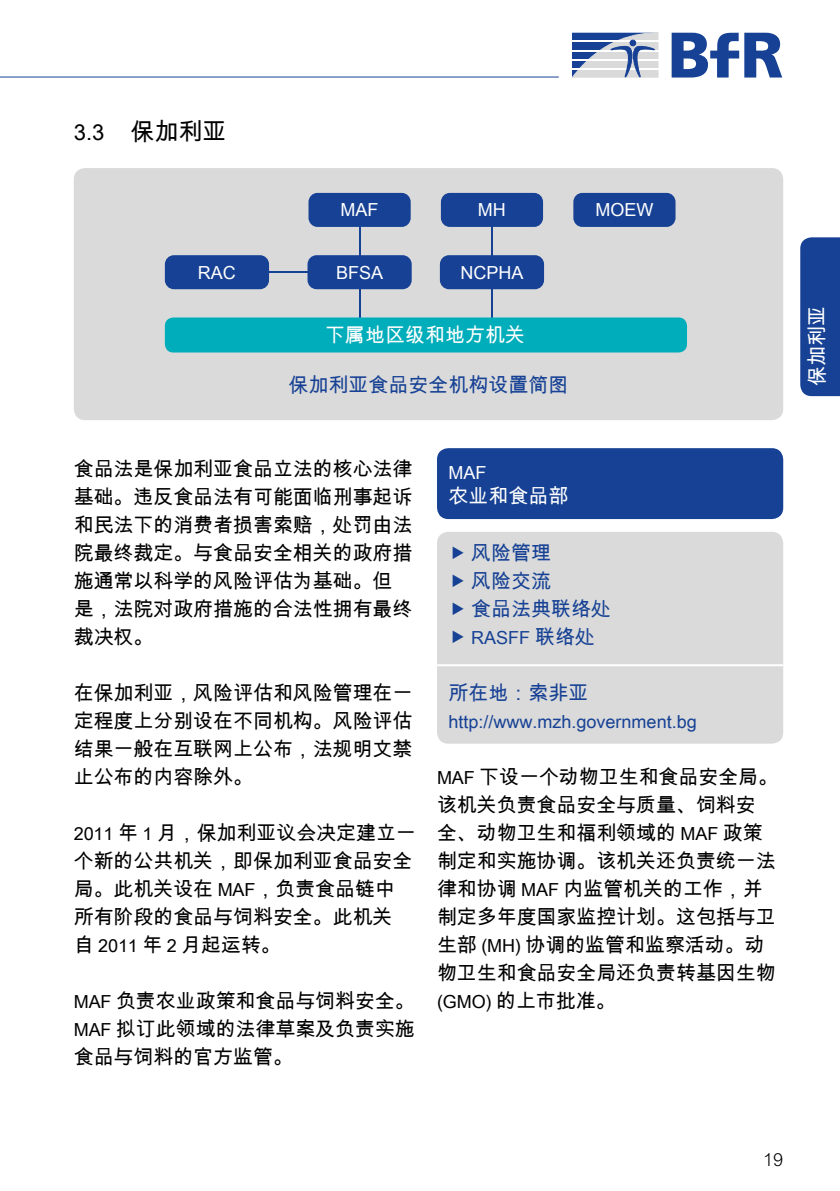
<style>
.page{position:relative;width:840px;height:1191px;background:#fff}
.page>*{position:absolute;margin:0;border:0;box-sizing:border-box;transform-origin:0 0}
.t1{font:24px "Arial Unicode MS";color:#000}
.t2{font:20px/28px "Arial Unicode MS";letter-spacing:-.005em;color:#000}
.t3{font:20px/28px "Arial Unicode MS";color:#164194}
.t4{font:20px "Arial Unicode MS";color:#fff}
.t5{font:18px "Arial Unicode MS";color:#164194}
.t6{font:18px "Arial Unicode MS";color:#fff}
.t7{font:300 18px "Arial MT Pro";color:#000}
.s1{font-size:22px}
.s2{font-size:18px}
.s3{font-size:20px}
</style>
<div class="page">
<svg style="left:572px;top:33px;width:86px;height:45px"></svg>
<svg style="left:744px;top:33px;width:37px;height:45px"></svg>
<svg style="left:671px;top:33px;width:67px;height:45px"></svg>
<hr style="left:0;top:77px;width:558px;height:1px;background:#164194">
<div style="left:800px;top:237px;width:39px;height:159px;background:#164194"></div>
<div style="left:437px;top:532px;width:345px;height:211px;background:#dadada;border-radius:11px"></div>
<hr style="left:437px;top:664px;width:345px;height:2px;background:#fff">
<div style="left:437px;top:448px;width:345px;height:71px;background:#164194;border-radius:11px"></div>
<div style="left:74px;top:168px;width:708px;height:252px;background:#dadada;border-radius:11px"></div>
<hr style="left:237px;top:271px;width:116px;height:2px;background:#164194">
<hr style="left:358px;top:216px;width:2px;height:116px;background:#164194">
<hr style="left:490px;top:221px;width:2px;height:103px;background:#164194">
<div style="left:308px;top:193px;width:102px;height:34px;background:#164194;border-radius:9px"></div>
<div style="left:573px;top:193px;width:102px;height:34px;background:#164194;border-radius:9px"></div>
<div style="left:439px;top:255px;width:104px;height:34px;background:#164194;border-radius:9px"></div>
<div style="left:165px;top:317px;width:521px;height:35px;background:#00adba;border-radius:9px"></div>
<div style="left:307px;top:255px;width:104px;height:34px;background:#164194;border-radius:9px"></div>
<div style="left:165px;top:255px;width:104px;height:34px;background:#164194;border-radius:9px"></div>
<div style="left:440px;top:193px;width:102px;height:34px;background:#164194;border-radius:9px"></div>
<p class="t1" style="left:74px;top:114px;width:154px"><span class="s1">3.3</span> 保加利亚</p>
<p class="t6" style="left:340px;top:197px;width:39px">MAF</p>
<p class="t6" style="left:595px;top:197px;width:59px">MOEW</p>
<p class="t6" style="left:477px;top:197px;width:29px">MH</p>
<p class="t6" style="left:198px;top:259px;width:39px">RAC</p>
<p class="t6" style="left:336px;top:259px;width:49px">BFSA</p>
<p class="t6" style="left:460px;top:259px;width:65px">NCPHA</p>
<p class="t4" style="left:325px;top:320px;width:202px">下属地区级和地方机关</p>
<p class="t3" style="left:288px;top:371px;width:281px">保加利亚食品安全机构设置简图</p>
<p class="t2" style="left:74px;top:455px;width:340px">食品法是保加利亚食品立法的核心法律基础。违反食品法有可能面临刑事起诉和民法下的消费者损害索赔，处罚由法院最终裁定。与食品安全相关的政府措施通常以科学的风险评估为基础。但是，法院对政府措施的合法性拥有最终裁决权。</p>
<p class="t2" style="left:74px;top:679px;width:340px;text-align:justify">在保加利亚，风险评估和风险管理在一定程度上分别设在不同机构。风险评估结果一般在互联网上公布，法规明文禁止公布的内容除外。</p>
<p class="t2" style="left:74px;top:819px;width:343px"><span class="s2">2011</span> 年 <span class="s2">1</span> 月，保加利亚议会决定建立一个新的公共机关，即保加利亚食品安全局。此机关设在 <span class="s2">MAF</span>，负责食品链中所有阶段的食品与饲料安全。此机关自 <span class="s2">2011</span> 年 <span class="s2">2</span> 月起运转。</p>
<p class="t2" style="left:74px;top:987px;width:342px;text-align:justify"><span class="s2">MAF</span> 负责农业政策和食品与饲料安全。<span class="s2">MAF</span> 拟订此领域的法律草案及负责实施食品与饲料的官方监管。</p>
<p class="t6" style="left:448px;top:459px;width:39px">MAF</p>
<p class="t4" style="left:448px;top:481px;width:121px">农业和食品部</p>
<p class="t3" style="left:471px;top:539px;width:142px">风险管理<br>风险交流<br>食品法典联络处</p>
<p class="t5" style="left:471px;top:625px;width:126px">RASFF <span class="s3">联络处</span></p>
<p class="t3" style="left:448px;top:679px;width:141px">所在地：索非亚</p>
<p class="t5" style="left:448px;top:709px;width:250px">http://www.mzh.government.bg</p>
<p class="t2" style="left:437px;top:763px;width:342px"><span class="s2">MAF</span> 下设一个动物卫生和食品安全局。该机关负责食品安全与质量、饲料安全、动物卫生和福利领域的 <span class="s2">MAF</span> 政策制定和实施协调。该机关还负责统一法律和协调 <span class="s2">MAF</span> 内监管机关的工作，并制定多年度国家监控计划。这包括与卫生部 <span class="s2">(MH)</span> 协调的监管和监察活动。动物卫生和食品安全局还负责转基因生物<span class="s2">(GMO)</span> 的上市批准。</p>
<p class="t4" style="left:802px;top:386px;width:81px;rotate:-90deg">保加利亚</p>
<p class="t7" style="left:762px;top:1149px;width:22px">19</p>
</div>
